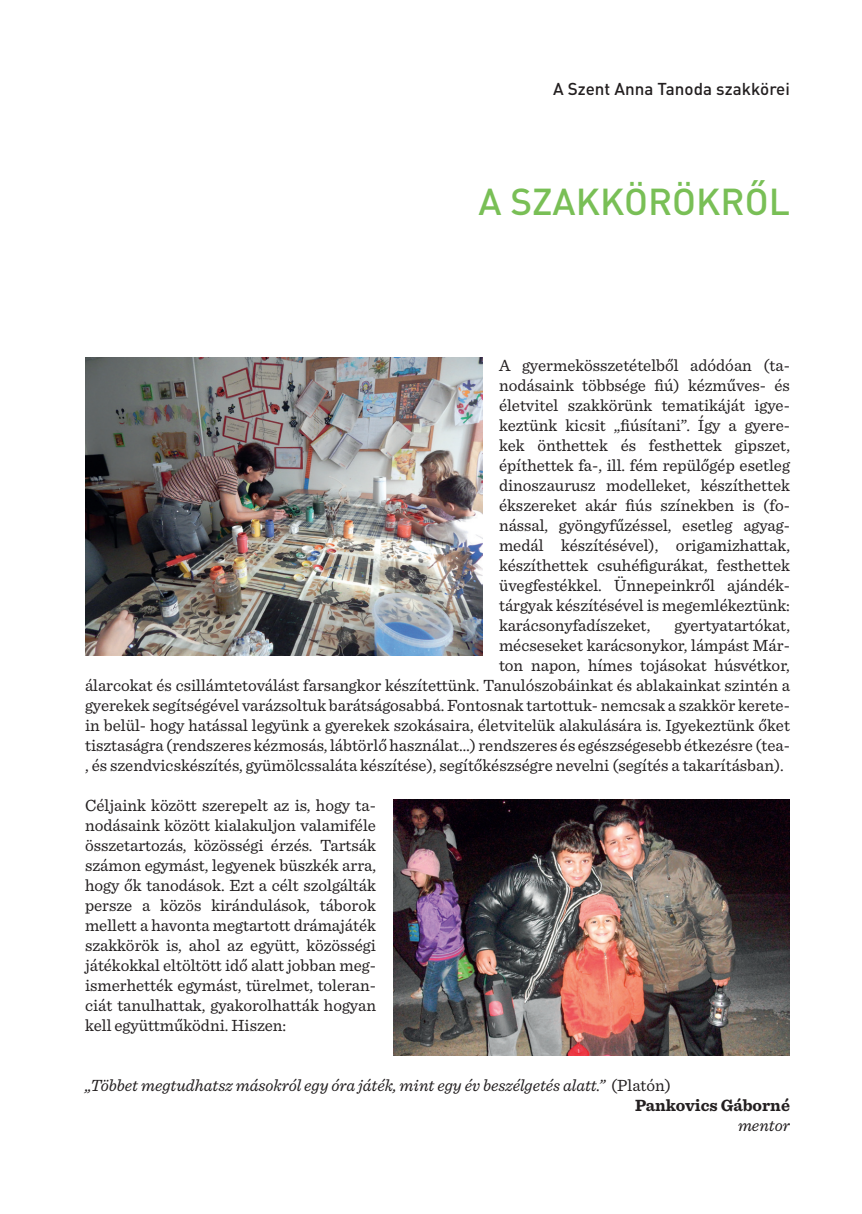
<style>
.page{position:relative;width:862px;height:1214px;background:#fff}
.page>*{position:absolute;margin:0;border:0;box-sizing:border-box;transform-origin:0 0}
.t1{font:500 37px "DIN Pro";color:#79bf56}
.t2{font:17px/20px "Sentinel";color:#231f20;text-align:justify}
.t3{font:italic 17px/20px "Sentinel";color:#231f20}
.t4{font:500 17px "DIN Pro";color:#231f20}
.s1{font-style:normal}
.s2{font-weight:700;font-style:normal}
</style>
<div class="page">
<img style="left:85px;top:357px;width:397px;height:298px">
<img style="left:393px;top:799px;width:397px;height:255px">
<p class="t4" style="left:553px;top:77px;width:238px">A Szent Anna Tanoda szakkörei</p>
<h1 class="t1" style="left:478px;top:177px;width:313px">A SZAKKÖRÖKRŐL</h1>
<p class="t2" style="left:499px;top:354px;width:292px">A gyermekösszetételből adódóan (ta&shy;nodásaink többsége fiú) kézműves- és életvitel szakkörünk tematikáját igye&shy;keztünk kicsit „fiúsítani”. Így a gyere&shy;kek önthettek és festhettek gipszet, építhettek fa-, ill. fém repülőgép esetleg dinoszaurusz modelleket, készíthettek ékszereket akár fiús színekben is (fo&shy;nással, gyöngyfűzéssel, esetleg agyag&shy;medál készítésével), origamizhattak, készíthettek csuhéfigurákat, festhettek üvegfestékkel. Ünnepeinkről ajándék&shy;tárgyak készítésével is megemlékeztünk: karácsonyfadíszeket,</p>
<p class="t2" style="left:674px;top:614px;width:117px">gyertyatartókat,</p>
<p class="t2" style="left:499px;top:634px;width:292px">mécseseket karácsonykor, lámpást Már-</p>
<p class="t2" style="left:499px;top:654px;width:292px">ton napon, hímes tojásokat húsvétkor,</p>
<p class="t2" style="left:85px;top:674px;width:706px">álarcokat és csillámtetoválást farsangkor készítettünk. Tanulószobáinkat és ablakainkat szintén a</p>
<p class="t2" style="left:85px;top:694px;width:706px">gyerekek segítségével varázsoltuk barátságosabbá. Fontosnak tartottuk- nemcsak a szakkör kerete-</p>
<p class="t2" style="left:85px;top:714px;width:706px">in belül- hogy hatással legyünk a gyerekek szokásaira, életvitelük alakulására is. Igyekeztünk őket</p>
<p class="t2" style="left:85px;top:734px;width:706px">tisztaságra (rendszeres kézmosás, lábtörlő használat…) rendszeres és egészségesebb étkezésre (tea-</p>
<p class="t2" style="left:85px;top:754px;width:700px">, és szendvicskészítés, gyümölcssaláta készítése), segítőkészségre nevelni (segítés a takarításban).</p>
<p class="t2" style="left:85px;top:794px;width:292px">Céljaink között szerepelt az is, hogy ta&shy;nodásaink között kialakuljon valamiféle összetartozás, közösségi érzés. Tartsák számon egymást, legyenek büszkék arra, hogy ők tanodások. Ezt a célt szolgálták persze a közös kirándulások, táborok mellett a havonta megtartott drámajáték szakkörök is, ahol az együtt, közösségi játékokkal eltöltött idő alatt jobban meg&shy;ismerhették egymást, türelmet, toleran&shy;ciát tanulhattak, gyakorolhatták hogyan kell együttműködni. Hiszen:</p>
<p class="t3" style="left:635px;top:1074px;width:156px;text-indent:-550px">„Többet megtudhatsz másokról egy óra játék, mint egy év beszélgetés alatt.” <span class="s1">(Platón)<br></span><span class="s2">Pankovics Gáborné</span></p>
<p class="t3" style="left:738px;top:1114px;width:53px">mentor</p>
</div>
